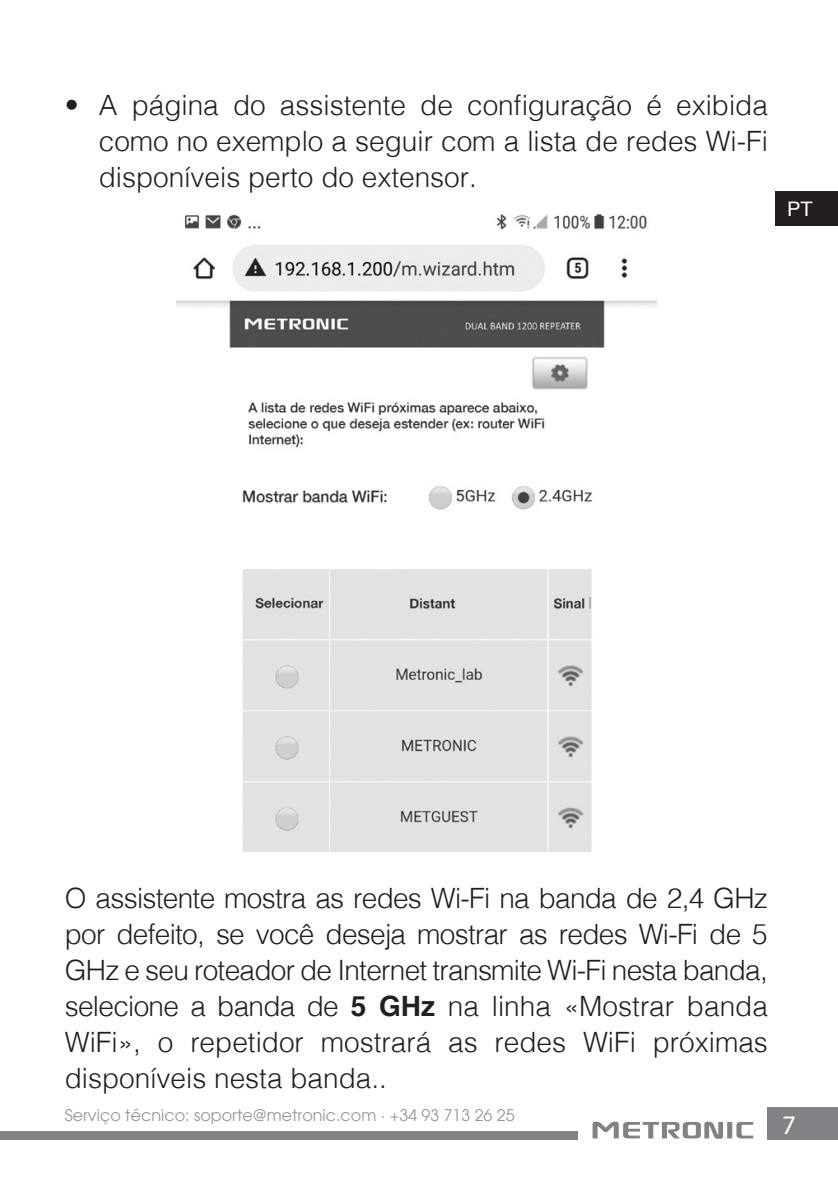
<style>
.page{position:relative;width:838px;height:1182px;background:#fff}
.page>*{position:absolute;margin:0;border:0;box-sizing:border-box;transform-origin:0 0}
.t1{font:300 28px/36px "Helvetica";color:#231f20;text-align:justify}
.t2{font:26.8px "Myriad Pro";color:#fff}
.t3{font:20px "Helvetica";color:#fff}
.t4{font:16px "Avant Garde LT";color:#939598}
.s1{font-weight:700}
</style>
<div class="page">
<div style="left:0;top:1131px;width:578px;height:8px;background:#808285"></div>
<svg style="left:592px;top:1121px;width:161px;height:17px"></svg>
<div style="left:776px;top:192px;width:62px;height:34px;background:#231f20"></div>
<div style="left:768px;top:1107px;width:70px;height:33px;background:#808285"></div>
<img style="left:176px;top:214px;width:480px;height:638px">
<p class="t1" style="left:99px;top:85px;width:670px;text-indent:-34px">• A página do assistente de configuração é exibida como no exemplo a seguir com a lista de redes Wi-Fi disponíveis perto do extensor.</p>
<p class="t3" style="left:787px;top:194px;width:27px">PT</p>
<p class="t1" style="left:65px;top:877px;width:704px">O assistente mostra as redes Wi-Fi na banda de 2,4 GHz por defeito, se você deseja mostrar as redes Wi-Fi de 5<br>GHz e seu roteador de Internet transmite Wi-Fi nesta banda, selecione a banda de <span class="s1">5 GHz</span> na linha «Mostrar banda WiFi», o repetidor mostrará as redes WiFi próximas disponíveis nesta banda..</p>
<p class="t4" style="left:65px;top:1105px;width:451px">Serviço técnico: soporte@metronic.com · +34 93 713 26 25</p>
<p class="t2" style="left:782px;top:1108px;width:15px">7</p>
</div>
